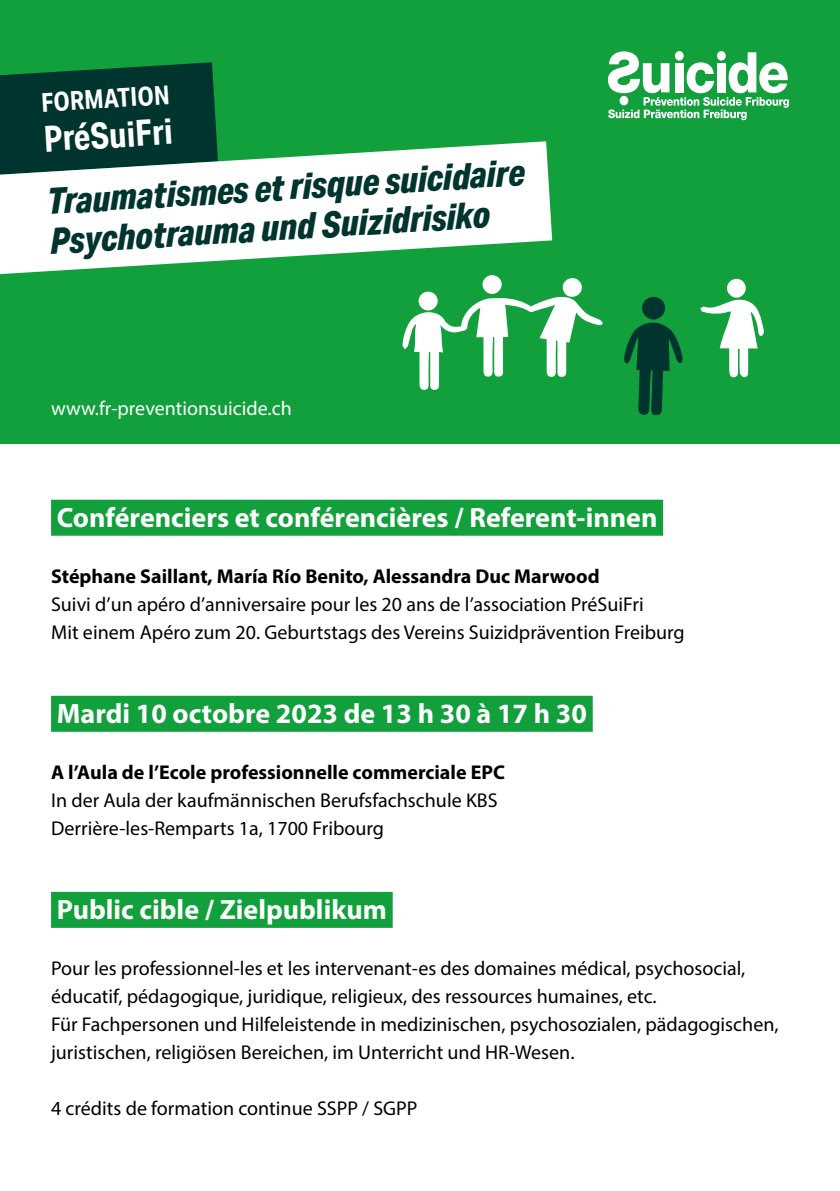
<style>
.page{position:relative;width:840px;height:1191px;background:#fff}
.page>*{position:absolute;margin:0;border:0;box-sizing:border-box;transform-origin:0 0}
.t1{font:italic 800 36px/39.8px "Aktiv Grotesk Cd";color:#00342f}
.t2{font:700 36px "Aktiv Grotesk Cd";color:#fff}
.t3{font:700 28px "Myriad Pro";color:#fff}
.t4{font:700 26px "Aktiv Grotesk Cd";color:#fff}
.t5{font:20px/28px "Myriad Pro";color:#000}
.t6{font:700 20px "Myriad Pro";color:#000}
.t7{font:20px "Myriad Pro";color:#fff}
</style>
<div class="page">
<div style="left:0;top:0;width:839px;height:443px;background:#12a03c"></div>
<svg style="left:700px;top:279px;width:63px;height:99px"></svg>
<svg style="left:624px;top:297px;width:58px;height:118px"></svg>
<svg style="left:402px;top:275px;width:200px;height:115px"></svg>
<svg style="left:608px;top:51px;width:180px;height:69px"></svg>
<div style="left:51px;top:500px;width:611px;height:36px;background:#12a03c"></div>
<div style="left:51px;top:696px;width:541px;height:36px;background:#12a03c"></div>
<div style="left:51px;top:892px;width:341px;height:36px;background:#12a03c"></div>
<svg style="left:0;top:62px;width:217px;height:79px;background:#013e30"></svg>
<svg style="left:0;top:141px;width:552px;height:133px;fill:#fff"></svg>
<h3 class="t4" style="left:41px;top:86px;width:130px;rotate:-3deg">FORMATION</h3>
<h1 class="t2" style="left:42px;top:117px;width:131px;rotate:-4deg">PréSuiFri</h1>
<h1 class="t1" style="left:46px;top:183px;width:480px;rotate:-4deg">Traumatismes et risque suicidaire<br>Psychotrauma und Suizidrisiko</h1>
<p class="t7" style="left:51px;top:396px;width:242px">www.fr-preventionsuicide.ch</p>
<h2 class="t3" style="left:57px;top:499px;width:602px">Conférenciers et conférencières / Referent-innen</h2>
<p class="t6" style="left:51px;top:563px;width:550px">Stéphane Saillant, María Río Benito, Alessandra Duc Marwood</p>
<p class="t5" style="left:51px;top:590px;width:634px">Suivi d’un apéro d’anniversaire pour les 20 ans de l’association PréSuiFri<br>Mit einem Apéro zum 20. Geburtstags des Vereins Suizidprävention Freiburg</p>
<h2 class="t3" style="left:57px;top:695px;width:531px">Mardi 10 octobre 2023 de 13 h 30 à 17 h 30</h2>
<p class="t6" style="left:51px;top:759px;width:455px">A l’Aula de l’Ecole professionnelle commerciale EPC</p>
<p class="t5" style="left:51px;top:786px;width:448px">In der Aula der kaufmännischen Berufsfachschule KBS<br>Derrière-les-Remparts 1a, 1700 Fribourg</p>
<h2 class="t3" style="left:57px;top:891px;width:331px">Public cible / Zielpublikum</h2>
<p class="t5" style="left:51px;top:954px;width:728px">Pour les professionnel-les et les intervenant-es des domaines médical, psychosocial, éducatif, pédagogique, juridique, religieux, des ressources humaines, etc.<br>Für Fachpersonen und Hilfeleistende in medizinischen, psychosozialen, pädagogischen, juristischen, religiösen Bereichen, im Unterricht und HR-Wesen.</p>
<p class="t5" style="left:51px;top:1094px;width:368px">4 crédits de formation continue SSPP / SGPP</p>
</div>
